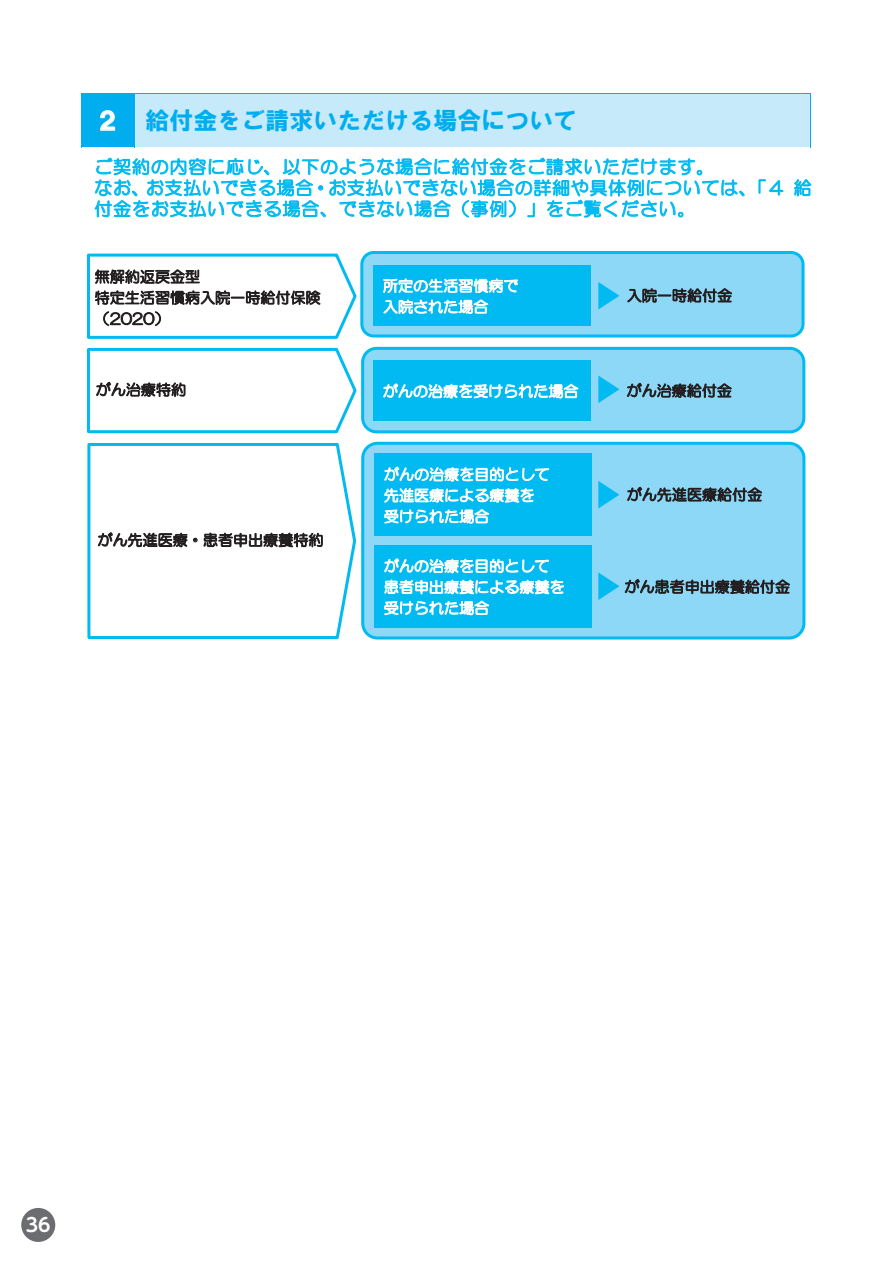
<style>
.page{position:relative;width:893px;height:1263px;background:#fff}
.page>*{position:absolute;margin:0;border:0;box-sizing:border-box;transform-origin:0 0}
.t1{font:24px "HG Soei Kakugothic UB";color:#00aeef}
.t2{font:700 18.75px "UD Shin M Go Pro De";color:#fff}
.t3{font:18px/21px "HG Maru Gothic MPRO";letter-spacing:.045em;color:#00baf1}
.t4{font:15px/21px "HG Maru Gothic MPRO";color:#fff}
.t5{font:15px/21px "HG Maru Gothic MPRO";color:#231f20}
.s1{color:#fff}
</style>
<div class="page">
<div style="left:82px;top:94px;width:52px;height:53px;background:#00aeef"></div>
<div style="left:135px;top:94px;width:675px;height:53px;background:#c6eafa"></div>
<hr style="left:81px;top:94px;width:730px;height:1px;background:#00aeef">
<hr style="left:81px;top:94px;width:1px;height:53px;background:#00aeef">
<hr style="left:134px;top:94px;width:1px;height:53px;background:#00aeef">
<hr style="left:810px;top:94px;width:1px;height:53px;background:#00aeef">
<div style="left:362px;top:252px;width:441px;height:84px;background:#8dd7f7;border-radius:12px"></div>
<div style="left:360px;top:251px;width:444px;height:86px;border:3px solid #00baf1;border-radius:12px"></div>
<svg style="left:598px;top:282px;width:21px;height:27px"></svg>
<div style="left:373px;top:265px;width:217px;height:61px;background:#00baf1"></div>
<svg style="left:87px;top:253px;width:270px;height:86px"></svg>
<svg style="left:87px;top:347px;width:270px;height:87px"></svg>
<div style="left:363px;top:348px;width:441px;height:84px;background:#8dd7f7;border-radius:14px"></div>
<div style="left:361px;top:347px;width:444px;height:86px;border:3px solid #00baf1;border-radius:14px"></div>
<div style="left:373px;top:360px;width:217px;height:60px;background:#00baf1"></div>
<svg style="left:598px;top:375px;width:21px;height:28px"></svg>
<svg style="left:87px;top:443px;width:270px;height:197px"></svg>
<div style="left:363px;top:443px;width:441px;height:195px;background:#8dd7f7;border-radius:15px"></div>
<div style="left:361px;top:442px;width:444px;height:197px;border:3px solid #00baf1;border-radius:15px"></div>
<div style="left:374px;top:453px;width:217px;height:83px;background:#00baf1"></div>
<svg style="left:598px;top:481px;width:21px;height:27px"></svg>
<svg style="left:598px;top:572px;width:21px;height:28px"></svg>
<div style="left:374px;top:545px;width:217px;height:82px;background:#00baf1"></div>
<div style="left:21px;top:1208px;width:34px;height:34px;background:#6c6d70;border-radius:50%"></div>
<h1 class="t1" style="left:96px;top:109px;width:483px"><span class="s1">２</span> 給付金をご請求いただける場合について</h1>
<p class="t3" style="left:94px;top:156px;width:719px">ご契約の内容に応じ、以下のような場合に給付金をご請求いただけます。<br>なお、お支払いできる場合・お支払いできない場合の詳細や具体例については、「４ 給付金をお支払いできる場合、できない場合（事例）」をご覧ください。</p>
<p class="t5" style="left:95px;top:266px;width:227px">無解約返戻金型<br>特定生活習慣病入院一時給付保険（2020）</p>
<p class="t4" style="left:383px;top:275px;width:137px">所定の生活習慣病で入院された場合</p>
<p class="t5" style="left:627px;top:285px;width:107px">入院一時給付金</p>
<p class="t5" style="left:96px;top:379px;width:92px">がん治療特約</p>
<p class="t4" style="left:383px;top:381px;width:197px">がんの治療を受けられた場合</p>
<p class="t5" style="left:626px;top:380px;width:107px">がん治療給付金</p>
<p class="t5" style="left:97px;top:529px;width:227px">がん先進医療・患者申出療養特約</p>
<p class="t4" style="left:384px;top:464px;width:167px">がんの治療を目的として先進医療による療養を受けられた場合</p>
<p class="t4" style="left:384px;top:555px;width:182px">がんの治療を目的として患者申出療養による療養を受けられた場合</p>
<p class="t5" style="left:627px;top:484px;width:137px">がん先進医療給付金</p>
<p class="t5" style="left:624px;top:576px;width:167px">がん患者申出療養給付金</p>
<p class="t2" style="left:26px;top:1210px;width:26px">36</p>
</div>
